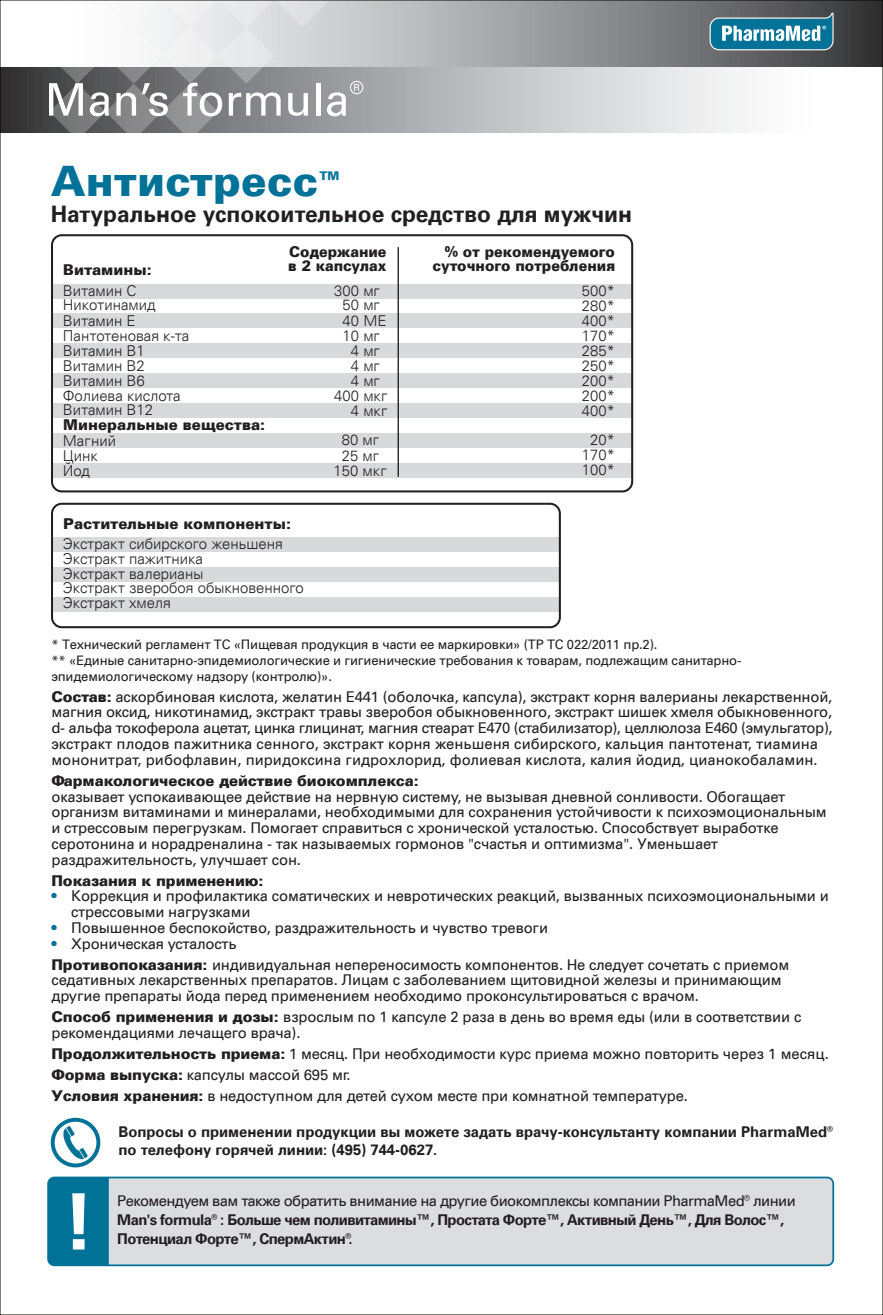
<style>
.page{position:relative;width:883px;height:1315px;background:#fff}
.page>*{position:absolute;margin:0;border:0;box-sizing:border-box;transform-origin:0 0}
.t1{font:900 42px "Univers LTCYR";color:#007297}
.t2{font:700 22.75px "Univers LTCYR";color:#231f20}
.t3{font:14.88px/15.8px "Univers LTCYR";letter-spacing:-.015em;color:#231f20}
.t4{font:300 14.88px/14.9px "Univers LTCYR";color:#231f20}
.t5{font:700 14.88px/17.8px "Univers LTCYR";color:#231f20}
.t6{font:900 14.88px "Univers LTCYR";color:#231f20}
.t7{font:700 14.88px/19.2px "Univers LTCYR";letter-spacing:-.04em;color:#231f20}
.t8{font:14.88px "Univers LTCYR";letter-spacing:-.04em;color:#231f20}
.t9{font:900 14.88px/14px "Univers LTCYR";color:#231f20;scale:.95 1}
.t10{font:13.12px/15.8px "Univers LTCYR";letter-spacing:-.015em;color:#231f20}
.s1{font-weight:900}
.s2{color:#007297}
</style>
<div class="page">
<svg style="left:2px;top:66px;width:879px;height:66px"></svg>
<svg style="left:363px;top:2px;width:518px;height:64px;background:#8a8b8e"></svg>
<svg style="left:710px;top:12px;width:124px;height:38px;background:#4c8fa6"></svg>
<div style="left:48px;top:1177px;width:785px;height:88px;background:#dcdddf;border-radius:6px"></div>
<div style="left:47px;top:1176px;width:787px;height:90px;border:2px solid #007297;border-radius:6px"></div>
<svg style="left:48px;top:1177px;width:61px;height:88px;background:#1c81a2"></svg>
<svg style="left:51px;top:1117px;width:49px;height:50px"></svg>
<svg style="left:49px;top:2px;width:314px;height:131px"></svg>
<div style="left:52px;top:283px;width:580px;height:15px;background:#d8d9db"></div>
<div style="left:52px;top:313px;width:580px;height:15px;background:#d8d9db"></div>
<div style="left:52px;top:343px;width:580px;height:15px;background:#d8d9db"></div>
<div style="left:52px;top:373px;width:580px;height:15px;background:#d8d9db"></div>
<div style="left:52px;top:403px;width:580px;height:15px;background:#d8d9db"></div>
<div style="left:52px;top:433px;width:580px;height:15px;background:#d8d9db"></div>
<div style="left:52px;top:463px;width:580px;height:15px;background:#d8d9db"></div>
<hr style="left:398px;top:247px;width:1px;height:229px;background:#231f20">
<div style="left:51px;top:234px;width:582px;height:258px;border:2px solid #231f20;border-radius:10px"></div>
<div style="left:52px;top:537px;width:508px;height:15px;background:#d8d9db"></div>
<div style="left:52px;top:567px;width:508px;height:15px;background:#d8d9db"></div>
<div style="left:52px;top:597px;width:508px;height:15px;background:#d8d9db"></div>
<div style="left:51px;top:503px;width:510px;height:125px;border:2px solid #231f20;border-radius:10px"></div>
<h1 class="t1" style="left:51px;top:156px;width:292px">Антистресс<sup>™</sup></h1>
<h2 class="t2" style="left:51px;top:201px;width:583px">Натуральное успокоительное средство для мужчин</h2>
<p class="t6" style="left:63px;top:261px;width:90px">Витамины:</p>
<p class="t4" style="left:63px;top:283px;width:128px">Витамин С<br>Никотинамид<br>Витамин Е<br>Пантотеновая к-та<br>Витамин В1<br>Витамин В2<br>Витамин В6<br>Фолиева кислота<br>Витамин В12</p>
<p class="t4" style="left:63px;top:432px;width:55px;line-height:15.4px">Магний<br>Цинк<br>Йод</p>
<p class="t6" style="left:63px;top:416px;width:203px">Минеральные вещества:</p>
<p class="t9" style="left:288px;top:245px;width:105px">Содержание в 2 капсулах</p>
<p class="t9" style="left:433px;top:245px;width:194px;text-align:right">% от рекомендуемого суточного потребления</p>
<p class="t4" style="left:334px;top:283px;width:48px">300 мг</p>
<p class="t4" style="left:343px;top:297px;width:39px">50 мг</p>
<p class="t4" style="left:343px;top:313px;width:46px">40 МЕ</p>
<p class="t4" style="left:343px;top:329px;width:39px">10 мг</p>
<p class="t4" style="left:351px;top:344px;width:31px">4 мг</p>
<p class="t4" style="left:351px;top:359px;width:31px">4 мг</p>
<p class="t4" style="left:351px;top:374px;width:31px">4 мг</p>
<p class="t4" style="left:334px;top:389px;width:55px">400 мкг</p>
<p class="t4" style="left:351px;top:403px;width:38px">4 мкг</p>
<p class="t4" style="left:334px;top:432px;width:55px;line-height:15.4px;text-align:center">80 мг<br>25 мг<br>150 мкг</p>
<p class="t4" style="left:582px;top:283px;width:35px;text-align:justify">500* 280* 400* 170* 285* 250* 200* 200* 400*</p>
<p class="t4" style="left:582px;top:432px;width:35px;text-align:center">20*<br>170*<br>100*</p>
<p class="t6" style="left:63px;top:515px;width:229px">Растительные компоненты:</p>
<p class="t4" style="left:63px;top:536px;width:243px">Экстракт сибирского женьшеня<br>Экстракт пажитника<br>Экстракт валерианы<br>Экстракт зверобоя обыкновенного<br>Экстракт хмеля</p>
<p class="t10" style="left:51px;top:636px;width:692px">* Технический регламент ТС «Пищевая продукция в части ее маркировки» (ТР ТС 022/2011 пр.2).<br>** «Единые санитарно-эпидемиологические и гигиенические требования к товарам, подлежащим санитарно&shy;эпидемиологическому надзору (контролю)».</p>
<p class="t3" style="left:51px;top:688px;width:783px"><span class="s1">Состав:</span> аскорбиновая кислота, желатин Е441 (оболочка, капсула), экстракт корня валерианы лекарственной, магния оксид, никотинамид, экстракт травы зверобоя обыкновенного, экстракт шишек хмеля обыкновенного, d- альфа токоферола ацетат, цинка глицинат, магния стеарат Е470 (стабилизатор), целлюлоза Е460 (эмульгатор), экстракт плодов пажитника сенного, экстракт корня женьшеня сибирского, кальция пантотенат, тиамина мононитрат, рибофлавин, пиридоксина гидрохлорид, фолиевая кислота, калия йодид, цианокобаламин.</p>
<p class="t6" style="left:51px;top:772px;width:369px">Фармакологическое действие биокомплекса:</p>
<p class="t3" style="left:51px;top:788px;width:777px">оказывает успокаивающее действие на нервную систему, не вызывая дневной сонливости. Обогащает организм витаминами и минералами, необходимыми для сохранения устойчивости к психоэмоциональным и стрессовым перегрузкам. Помогает справиться с хронической усталостью. Способствует выработке серотонина и норадреналина - так называемых гормонов "счастья и оптимизма". Уменьшает раздражительность, улучшает сон.</p>
<p class="t6" style="left:51px;top:871px;width:213px">Показания к применению:</p>
<p class="t3" style="left:71px;top:888px;width:759px;text-indent:-20px"><span class="s2">•</span> Коррекция и профилактика соматических и невротических реакций, вызванных психоэмоциональными и стрессовыми нагрузками</p>
<p class="t3" style="left:51px;top:919px;width:498px"><span class="s2">•</span> Повышенное беспокойство, раздражительность и чувство тревоги</p>
<p class="t3" style="left:51px;top:932px;width:739px;line-height:21px"><span class="s2">•</span> Хроническая усталость<br><span class="s1">Противопоказания:</span> индивидуальная непереносимость компонентов. Не следует сочетать с приемом</p>
<p class="t3" style="left:51px;top:972px;width:732px">седативных лекарственных препаратов. Лицам с заболеванием щитовидной железы и принимающим другие препараты йода перед применением необходимо проконсультироваться с врачом.</p>
<p class="t3" style="left:51px;top:1009px;width:751px"><span class="s1">Способ применения и дозы:</span> взрослым по 1 капсуле 2 раза в день во время еды (или в соответствии с рекомендациями лечащего врача).</p>
<p class="t3" style="left:51px;top:1043px;width:779px;line-height:21px"><span class="s1">Продолжительность приема:</span> 1 месяц. При необходимости курс приема можно повторить через 1 месяц.<br><span class="s1">Форма выпуска:</span> капсулы массой 695 мг.<br><span class="s1">Условия хранения:</span> в недоступном для детей сухом месте при комнатной температуре.</p>
<p class="t5" style="left:118px;top:1122px;width:716px">Вопросы о применении продукции вы можете задать врачу-консультанту компании PharmaMed® по телефону горячей линии: (495) 744-0627.</p>
<p class="t8" style="left:117px;top:1191px;width:680px">Рекомендуем вам также обратить внимание на другие биокомплексы компании PharmaMed® линии</p>
<p class="t7" style="left:117px;top:1210px;width:668px">Man's formula® : Больше чем поливитамины™, Простата Форте™, Активный День™, Для Волос™,<br>Потенциал Форте™, СпермАктин®.</p>
</div>
